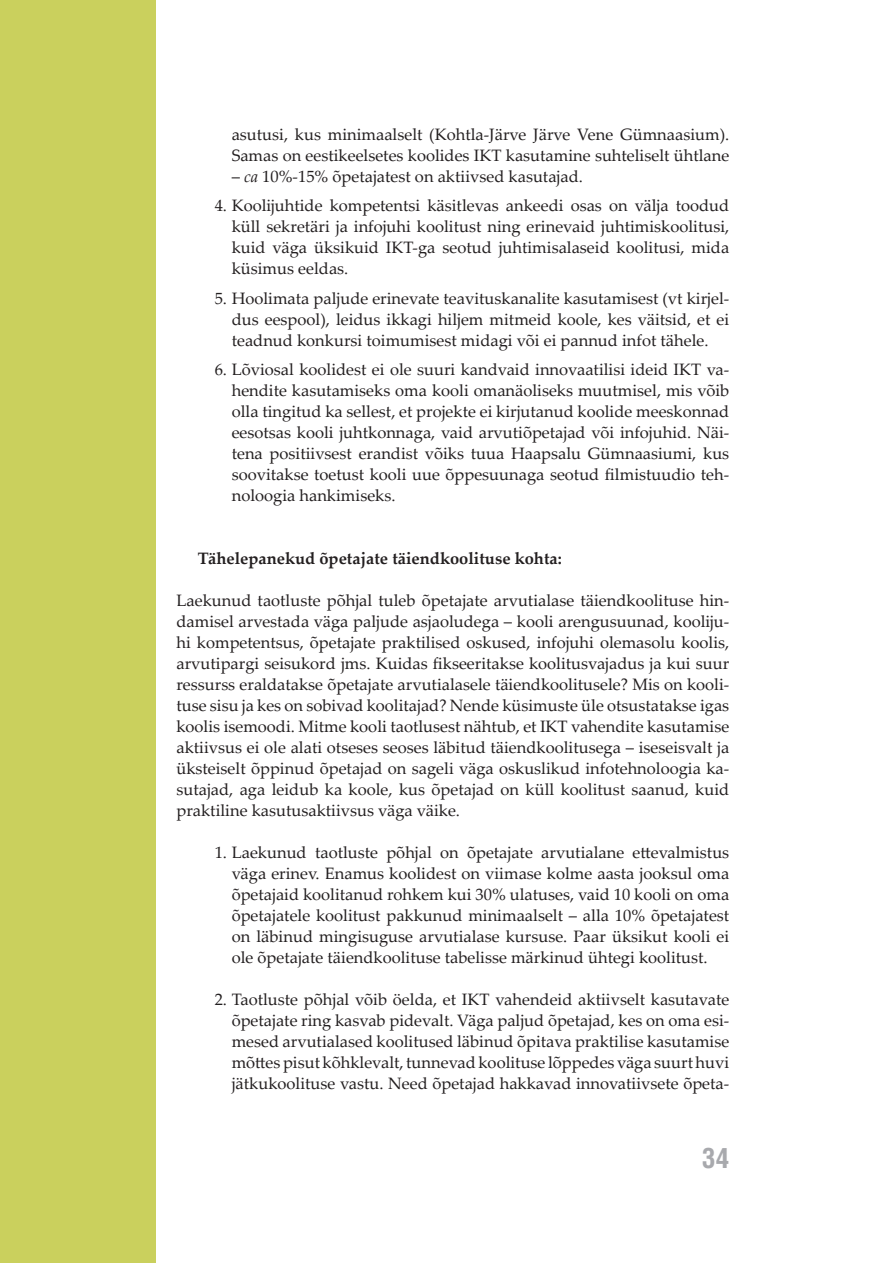
<style>
.page{position:relative;width:893px;height:1263px;background:#fff}
.page>*{position:absolute;margin:0;border:0;box-sizing:border-box;transform-origin:0 0}
.t1{font:700 condensed 27px "Helvetica";color:#a8a9ad}
.t2{font:16.5px/21px "Palatino Linotype";color:#231f20;text-align:justify}
.t3{font:700 16.5px "Palatino Linotype";color:#231f20}
.s1{font-style:italic}
</style>
<div class="page">
<div style="left:0;top:0;width:155px;height:1263px;background:#cad05d"></div>
<p class="t2" style="left:232px;top:126px;width:499px">asutusi, kus minimaalselt (Kohtla-Järve Järve Vene Gümnaasium).<br>Samas on eestikeelsetes koolides IKT kasutamine suhteliselt ühtlane</p>
<p class="t2" style="left:232px;top:168px;width:353px">– <span class="s1">ca</span> 10%-15% õpetajatest on aktiivsed kasutajad.</p>
<p class="t2" style="left:232px;top:197px;width:499px;text-indent:-17px">4. Koolĳuhtide kompetentsi käsitlevas ankeedi osas on välja toodud küll sekretäri ja infojuhi koolitust ning erinevaid juhtimiskoolitusi, kuid väga üksikuid IKT-ga seotud juhtimisalaseid koolitusi, mida küsimus eeldas.</p>
<p class="t2" style="left:232px;top:290px;width:499px;text-indent:-17px">5. Hoolimata paljude erinevate teavituskanalite kasutamisest (vt kirjel&shy;dus eespool), leidus ikkagi hiljem mitmeid koole, kes väitsid, et ei teadnud konkursi toimumisest midagi või ei pannud infot tähele.</p>
<p class="t2" style="left:232px;top:361px;width:499px;text-indent:-17px">6. Lõviosal koolidest ei ole suuri kandvaid innovaatilisi ideid IKT va&shy;hendite kasutamiseks oma kooli omanäoliseks muutmisel, mis võib olla tingitud ka sellest, et projekte ei kirjutanud koolide meeskonnad eesotsas kooli juhtkonnaga, vaid arvutiõpetajad või infojuhid. Näi&shy;tena positiivsest erandist võiks tuua Haapsalu Gümnaasiumi, kus soovitakse toetust kooli uue õppesuunaga seotud filmistuudio teh&shy;noloogia hankimiseks.</p>
<p class="t3" style="left:198px;top:552px;width:366px">Tähelepanekud õpetajate täiendkoolituse kohta:</p>
<p class="t2" style="left:176px;top:592px;width:554px">Laekunud taotluste põhjal tuleb õpetajate arvutialase täiendkoolituse hin&shy;damisel arvestada väga paljude asjaoludega – kooli arengusuunad, koolĳu&shy;hi kompetentsus, õpetajate praktilised oskused, infojuhi olemasolu koolis, arvutipargi seisukord jms. Kuidas fikseeritakse koolitusvajadus ja kui suur ressurss eraldatakse õpetajate arvutialasele täiendkoolitusele? Mis on kooli&shy;tuse sisu ja kes on sobivad koolitajad? Nende küsimuste üle otsustatakse igas koolis isemoodi. Mitme kooli taotlusest nähtub, et IKT vahendite kasutamise aktiivsus ei ole alati otseses seoses läbitud täiendkoolitusega – iseseisvalt ja üksteiselt õppinud õpetajad on sageli väga oskuslikud infotehnoloogia ka&shy;sutajad, aga leidub ka koole, kus õpetajad on küll koolitust saanud, kuid praktiline kasutusaktiivsus väga väike.</p>
<p class="t2" style="left:232px;top:844px;width:499px;text-indent:-17px">1. Laekunud taotluste põhjal on õpetajate arvutialane ettevalmistus väga erinev. Enamus koolidest on viimase kolme aasta jooksul oma õpetajaid koolitanud rohkem kui 30% ulatuses, vaid 10 kooli on oma õpetajatele koolitust pakkunud minimaalselt – alla 10% õpetajatest on läbinud mingisuguse arvutialase kursuse. Paar üksikut kooli ei ole õpetajate täiendkoolituse tabelisse märkinud ühtegi koolitust.</p>
<p class="t2" style="left:232px;top:991px;width:499px;text-indent:-17px">2. Taotluste põhjal võib öelda, et IKT vahendeid aktiivselt kasutavate õpetajate ring kasvab pidevalt. Väga paljud õpetajad, kes on oma esi&shy;mesed arvutialased koolitused läbinud õpitava praktilise kasutamise mõttes pisut kõhklevalt, tunnevad koolituse lõppedes väga suurt huvi jätkukoolituse vastu. Need õpetajad hakkavad innovatiivsete õpeta-</p>
<h1 class="t1" style="left:702px;top:1147px;width:28px">34</h1>
</div>
